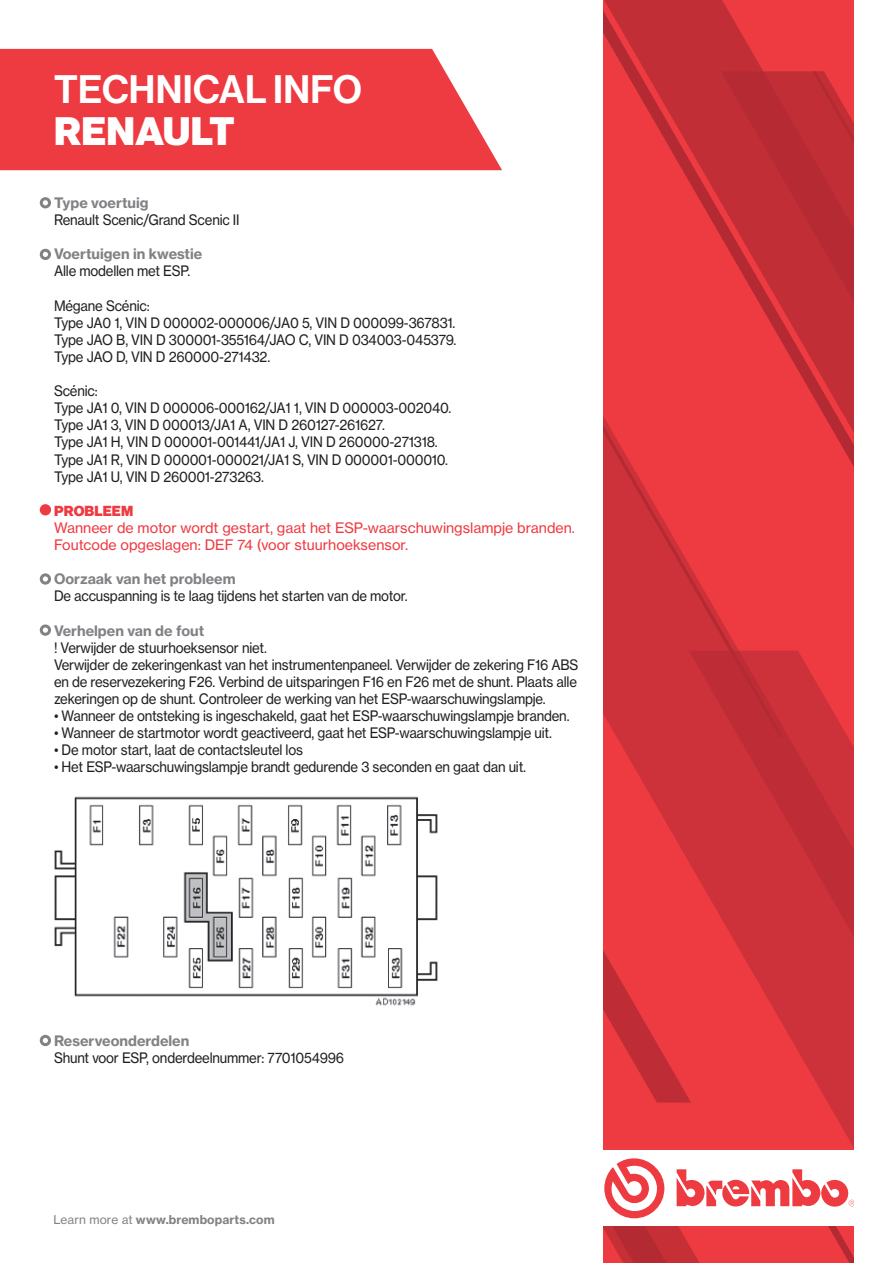
<style>
.page{position:relative;width:893px;height:1263px;background:#fff}
.page>*{position:absolute;margin:0;border:0;box-sizing:border-box;transform-origin:0 0}
.t1{font:500 38.85px "BW Haas Head 65";letter-spacing:.01em;color:#fff}
.t2{font:900 38.85px "BW Haas Head 95";letter-spacing:.01em;color:#fff}
.t3{font:14.25px/17.1px "BW Haas Text 55 Roman";letter-spacing:-.015em;color:#231f20;scale:.93 1}
.t4{font:14.25px/17.1px "BW Haas Text 55 Roman";color:#ee3a41}
.t5{font:700 14.25px "BW Haas Text 75";color:#808285}
.t6{font:900 14.25px "BW Haas Head 95";letter-spacing:.01em;color:#ee3a41}
.t7{font:700 12px "BW Haas Text 75";letter-spacing:.01em;color:#808285}
.s1{font-family:"BW Haas Text 55 Roman";font-weight:400}
</style>
<div class="page">
<svg style="left:783px;top:0;width:71px;height:350px;background:#ca3038"></svg>
<svg style="left:603px;top:350px;width:251px;height:913px;background:#e0474e"></svg>
<svg style="left:603px;top:0;width:180px;height:737px;background:#db343c"></svg>
<svg style="left:812px;top:71px;width:42px;height:140px;background:#c42e36"></svg>
<div style="left:40px;top:197px;width:11px;height:11px;border:3px solid #808285;border-radius:50%"></div>
<div style="left:40px;top:249px;width:11px;height:11px;border:3px solid #808285;border-radius:50%"></div>
<div style="left:41px;top:506px;width:9px;height:8px;background:#ee3a41;border-radius:50%"></div>
<div style="left:40px;top:504px;width:11px;height:11px;border:3px solid #ee3a41;border-radius:50%"></div>
<div style="left:40px;top:624px;width:11px;height:12px;border:3px solid #808285;border-radius:50%"></div>
<div style="left:40px;top:1035px;width:11px;height:11px;border:3px solid #808285;border-radius:50%"></div>
<div style="left:40px;top:573px;width:11px;height:12px;border:3px solid #808285;border-radius:50%"></div>
<svg style="left:0;top:49px;width:502px;height:121px;background:#ef474e"></svg>
<img style="left:54px;top:796px;width:384px;height:210px">
<h1 class="t1" style="left:54px;top:67px;width:309px">TECHNICAL INFO</h1>
<h1 class="t2" style="left:54px;top:109px;width:182px">RENAULT</h1>
<p class="t5" style="left:54px;top:194px;width:96px">Type voertuig</p>
<p class="t3" style="left:54px;top:211px;width:201px">Renault Scenic/Grand Scenic II</p>
<p class="t5" style="left:54px;top:245px;width:150px">Voertuigen in kwestie</p>
<p class="t3" style="left:54px;top:263px;width:148px">Alle modellen met ESP.</p>
<p class="t3" style="left:54px;top:297px;width:434px">Mégane Scénic:<br>Type JA0 1, VIN D 000002-000006/JA0 5, VIN D 000099-367831.<br>Type JAO B, VIN D 300001-355164/JAO C, VIN D 034003-045379.<br>Type JAO D, VIN D 260000-271432.</p>
<p class="t3" style="left:54px;top:382px;width:429px">Scénic:<br>Type JA1 0, VIN D 000006-000162/JA1 1, VIN D 000003-002040.<br>Type JA1 3, VIN D 000013/JA1 A, VIN D 260127-261627.<br>Type JA1 H, VIN D 000001-001441/JA1 J, VIN D 260000-271318.<br>Type JA1 R, VIN D 000001-000021/JA1 S, VIN D 000001-000010.<br>Type JA1 U, VIN D 260001-273263.</p>
<p class="t6" style="left:54px;top:502px;width:81px">PROBLEEM</p>
<p class="t4" style="left:54px;top:519px;width:522px">Wanneer de motor wordt gestart, gaat het ESP-waarschuwingslampje branden.<br>Foutcode opgeslagen: DEF 74 (voor stuurhoeksensor.</p>
<p class="t5" style="left:54px;top:570px;width:183px">Oorzaak van het probleem</p>
<p class="t3" style="left:54px;top:587px;width:382px">De accuspanning is te laag tijdens het starten van de motor.</p>
<p class="t5" style="left:54px;top:621px;width:152px">Verhelpen van de fout</p>
<p class="t3" style="left:54px;top:639px;width:565px">! Verwijder de stuurhoeksensor niet.<br>Verwijder de zekeringenkast van het instrumentenpaneel. Verwijder de zekering F16 ABS en de reservezekering F26. Verbind de uitsparingen F16 en F26 met de shunt. Plaats alle zekeringen op de shunt. Controleer de werking van het ESP-waarschuwingslampje.</p>
<p class="t3" style="left:54px;top:707px;width:556px">• Wanneer de ontsteking is ingeschakeld, gaat het ESP-waarschuwingslampje branden.</p>
<p class="t3" style="left:54px;top:724px;width:537px">• Wanneer de startmotor wordt geactiveerd, gaat het ESP-waarschuwingslampje uit.</p>
<p class="t3" style="left:54px;top:741px;width:269px">• De motor start, laat de contactsleutel los</p>
<p class="t3" style="left:54px;top:758px;width:509px">• Het ESP-waarschuwingslampje brandt gedurende 3 seconden en gaat dan uit.</p>
<p class="t5" style="left:54px;top:1032px;width:137px">Reserveonderdelen</p>
<p class="t3" style="left:54px;top:1049px;width:314px">Shunt voor ESP, onderdeelnummer: 7701054996</p>
<p class="t7" style="left:54px;top:1212px;width:223px"><span class="s1">Learn more at</span> www.bremboparts.com</p>
</div>
